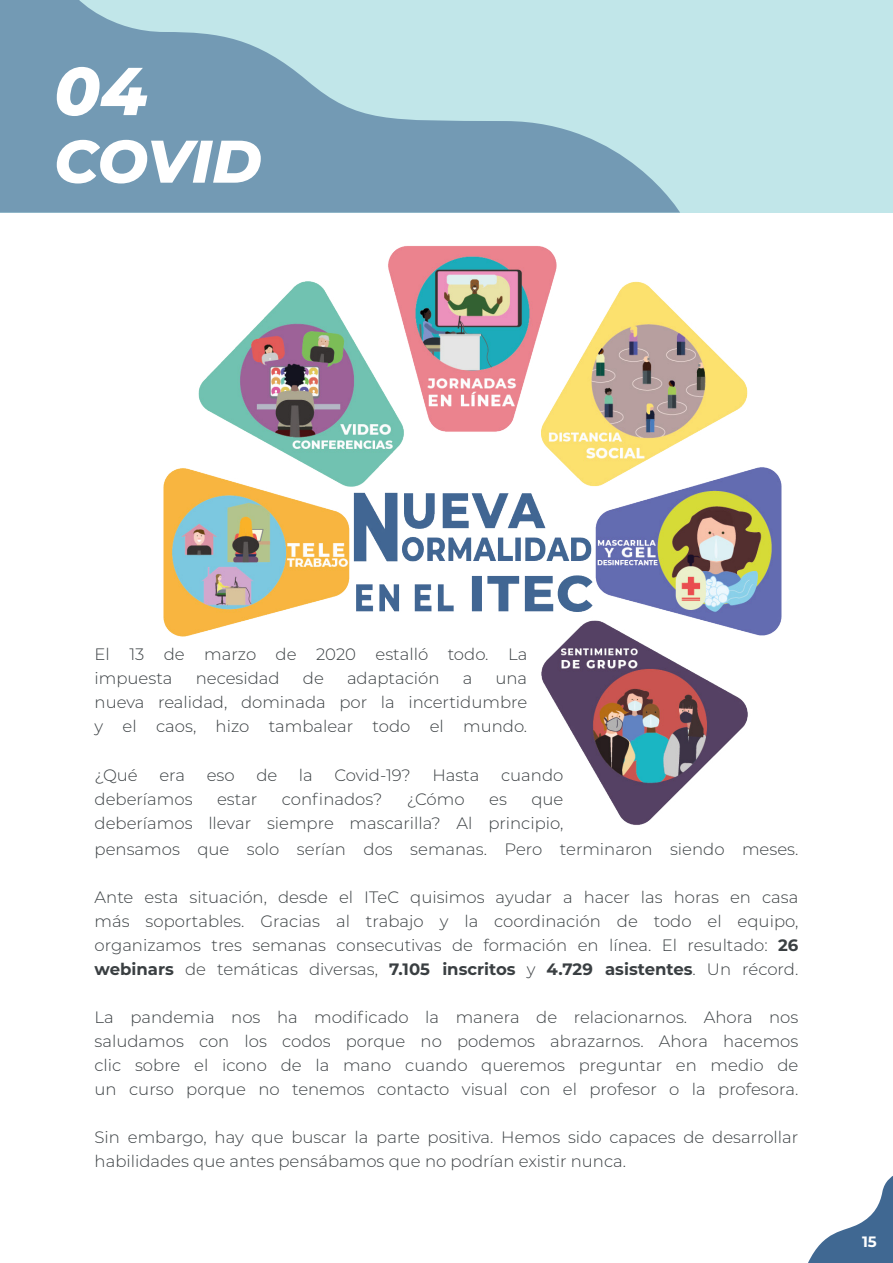
<style>
.page{position:relative;width:893px;height:1263px;background:#fff}
.page>*{position:absolute;margin:0;border:0;box-sizing:border-box;transform-origin:0 0}
.t1{font:italic 800 67.5px "Montserrat";color:#fff}
.t2{font:italic 800 60px "Montserrat";letter-spacing:-.015em;color:#fff}
.t3{font:300 16.5px/24px "Montserrat";color:#3a3f42;text-align:justify}
.t4{font:700 15px "Montserrat";color:#fff}
.s1{font-weight:700}
</style>
<div class="page">
<svg style="left:808px;top:1176px;width:85px;height:87px"></svg>
<div style="left:0;top:0;width:893px;height:213px;background:#c1e6e9"></div>
<svg style="left:0;top:0;width:680px;height:213px;fill:#739ab4"></svg>
<img style="left:163px;top:246px;width:619px;height:579px">
<h1 class="t1" style="left:54px;top:42px;width:95px">04</h1>
<h2 class="t2" style="left:54px;top:117px;width:209px">COVID</h2>
<p class="t3" style="left:95px;top:642px;width:434px">El 13 de marzo de 2020 estalló todo. La impuesta</p>
<p class="t3" style="left:196px;top:666px;width:85px">necesidad</p>
<p class="t3" style="left:303px;top:666px;width:22px">de</p>
<p class="t3" style="left:347px;top:666px;width:94px">adaptación</p>
<p class="t3" style="left:463px;top:666px;width:11px">a</p>
<p class="t3" style="left:95px;top:666px;width:434px;text-indent:401px">una nueva realidad, dominada por la incertidumbre y el caos, hizo tambalear todo el mundo.</p>
<p class="t3" style="left:95px;top:763px;width:45px">¿Qué</p>
<p class="t3" style="left:159px;top:763px;width:27px">era</p>
<p class="t3" style="left:207px;top:763px;width:29px">eso</p>
<p class="t3" style="left:256px;top:763px;width:22px">de</p>
<p class="t3" style="left:299px;top:763px;width:15px">la</p>
<p class="t3" style="left:334px;top:763px;width:78px">Covid-19?</p>
<p class="t3" style="left:432px;top:763px;width:49px">Hasta</p>
<p class="t3" style="left:501px;top:763px;width:64px">cuando</p>
<p class="t3" style="left:95px;top:787px;width:99px">deberíamos</p>
<p class="t3" style="left:217px;top:787px;width:42px">estar</p>
<p class="t3" style="left:282px;top:787px;width:102px">confinados?</p>
<p class="t3" style="left:407px;top:787px;width:59px">¿Cómo</p>
<p class="t3" style="left:489px;top:787px;width:19px">es</p>
<p class="t3" style="left:95px;top:787px;width:470px;text-align:right">que<br>deberíamos llevar siempre mascarilla? Al principio,</p>
<p class="t3" style="left:95px;top:836px;width:705px">pensamos que solo serían dos semanas. Pero terminaron siendo meses.</p>
<p class="t3" style="left:95px;top:884px;width:705px">Ante esta situación, desde el ITeC quisimos ayudar a hacer las horas en casa más soportables. Gracias al trabajo y la coordinación de todo el equipo, organizamos tres semanas consecutivas de formación en línea. El resultado: <span class="s1">26 webinars</span> de temáticas diversas, <span class="s1">7.105 inscritos</span> y <span class="s1">4.729 asistentes</span>. Un récord.</p>
<p class="t3" style="left:95px;top:1004px;width:705px">La pandemia nos ha modificado la manera de relacionarnos. Ahora nos saludamos con los codos porque no podemos abrazarnos. Ahora hacemos clic sobre el icono de la mano cuando queremos preguntar en medio de un curso porque no tenemos contacto visual con el profesor o la profesora.</p>
<p class="t3" style="left:95px;top:1124px;width:705px">Sin embargo, hay que buscar la parte positiva. Hemos sido capaces de desarrollar habilidades que antes pensábamos que no podrían existir nunca.</p>
<p class="t4" style="left:862px;top:1230px;width:16px">15</p>
</div>
